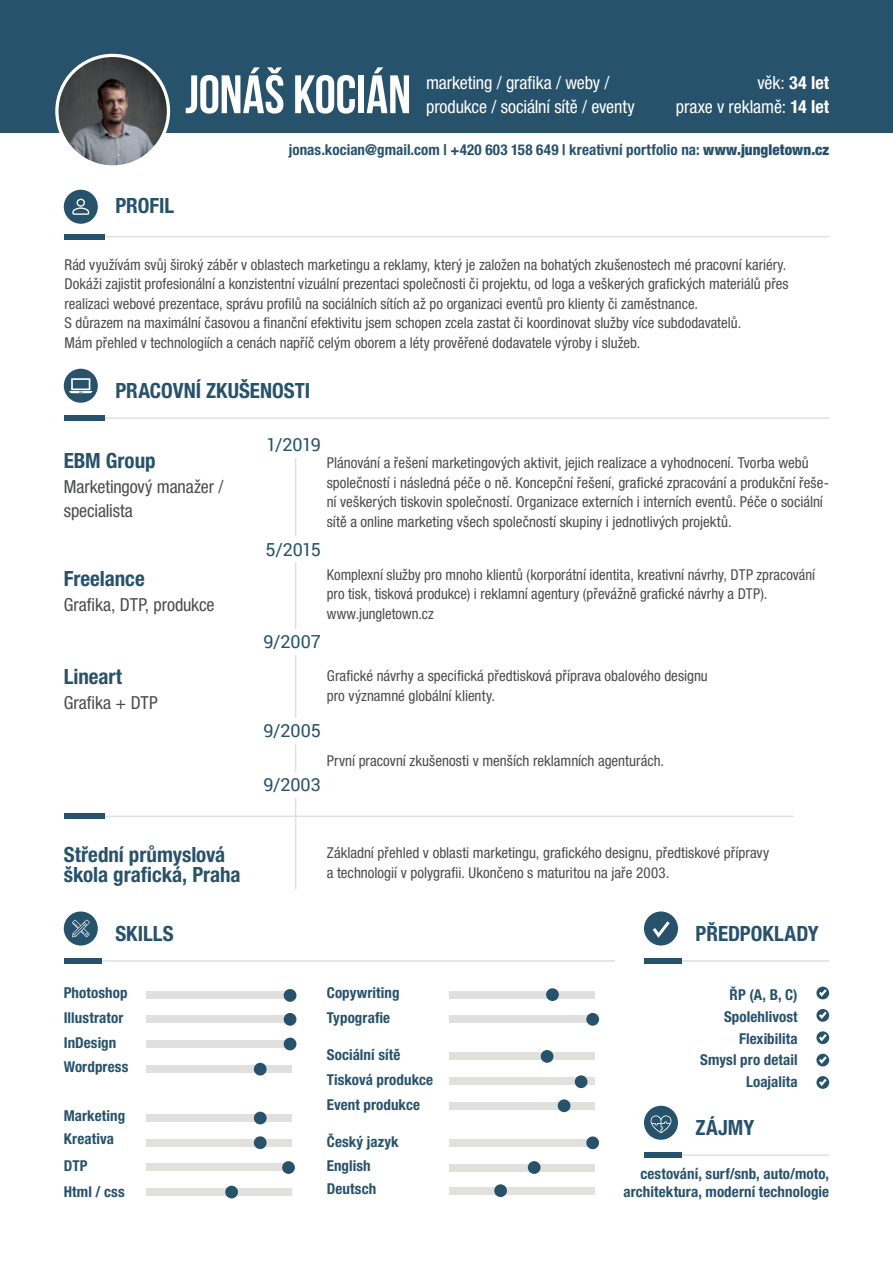
<style>
.page{position:relative;width:893px;height:1263px;background:#fff}
.page>*{position:absolute;margin:0;border:0;box-sizing:border-box;transform-origin:0 0}
.t1{font:700 54px "Bebas Neue";letter-spacing:-.005em;color:#fff}
.t2{font:700 condensed 21px/19.5px "Helvetica Neue LT Pro";color:#27526c}
.t3{font:condensed 18px/24px "Helvetica Neue LT Pro";letter-spacing:-.01em;color:#fff}
.t4{font:condensed 18px/24px "Helvetica Neue LT Pro";letter-spacing:-.005em;color:#4b4c4d}
.t5{font:18px "Roboto";letter-spacing:-.01em;color:#27526c}
.t6{font:700 condensed 18px "Helvetica Neue LT Pro";color:#fff}
.t7{font:condensed 15px/19.5px "Helvetica Neue LT Pro";color:#4b4c4d}
.t8{font:700 condensed 15px/18px "Helvetica Neue LT Pro";letter-spacing:.005em;color:#27526c;text-align:right}
.s1{font-weight:400}
.s2{font-weight:700}
.s3{font-weight:900}
</style>
<div class="page">
<div style="left:0;top:0;width:893px;height:133px;background:#27526c"></div>
<img style="left:57px;top:55px;width:111px;height:112px;border-radius:56px">
<div style="left:55px;top:54px;width:115px;height:115px;border:3px solid #fff;border-radius:50%"></div>
<div style="left:64px;top:190px;width:34px;height:34px;background:#27526c;border-radius:50%"></div>
<svg style="left:72px;top:199px;width:17px;height:16px"></svg>
<div style="left:64px;top:369px;width:34px;height:34px;background:#27526c;border-radius:50%"></div>
<hr style="left:64px;top:417px;width:765px;height:2px;background:#e0e1df">
<hr style="left:64px;top:236px;width:765px;height:1px;background:#e0e1df">
<hr style="left:64px;top:815px;width:730px;height:2px;background:#e0e1df">
<svg style="left:64px;top:415px;width:41px;height:6px"></svg>
<svg style="left:64px;top:234px;width:41px;height:6px"></svg>
<svg style="left:64px;top:813px;width:41px;height:6px"></svg>
<hr style="left:295px;top:453px;width:1px;height:436px;background:#e0e1df">
<div style="left:263px;top:537px;width:58px;height:25px;background:#fff"></div>
<div style="left:263px;top:432px;width:58px;height:25px;background:#fff"></div>
<div style="left:263px;top:629px;width:58px;height:26px;background:#fff"></div>
<div style="left:263px;top:718px;width:58px;height:26px;background:#fff"></div>
<div style="left:263px;top:772px;width:58px;height:26px;background:#fff"></div>
<div style="left:644px;top:1106px;width:34px;height:34px;background:#27526c;border-radius:50%"></div>
<hr style="left:645px;top:1154px;width:184px;height:2px;background:#e0e1df">
<hr style="left:64px;top:960px;width:551px;height:2px;background:#e0e1df">
<svg style="left:64px;top:958px;width:37px;height:6px"></svg>
<hr style="left:645px;top:960px;width:184px;height:2px;background:#e0e1df">
<svg style="left:645px;top:958px;width:37px;height:6px"></svg>
<svg style="left:645px;top:1152px;width:37px;height:6px"></svg>
<div style="left:146px;top:991px;width:146px;height:7px;background:#e0e1dd"></div>
<div style="left:146px;top:1040px;width:146px;height:7px;background:#e0e1dd"></div>
<div style="left:146px;top:1065px;width:146px;height:7px;background:#e0e1dd"></div>
<div style="left:146px;top:1016px;width:146px;height:7px;background:#e0e1dd"></div>
<div style="left:449px;top:1016px;width:146px;height:7px;background:#e0e1dd"></div>
<div style="left:449px;top:991px;width:146px;height:7px;background:#e0e1dd"></div>
<div style="left:146px;top:1139px;width:146px;height:7px;background:#e0e1dd"></div>
<div style="left:146px;top:1114px;width:146px;height:7px;background:#e0e1dd"></div>
<div style="left:146px;top:1164px;width:146px;height:7px;background:#e0e1dd"></div>
<div style="left:146px;top:1188px;width:146px;height:7px;background:#e0e1dd"></div>
<div style="left:449px;top:1053px;width:146px;height:7px;background:#e0e1dd"></div>
<div style="left:449px;top:1077px;width:146px;height:8px;background:#e0e1dd"></div>
<div style="left:449px;top:1102px;width:146px;height:7px;background:#e0e1dd"></div>
<div style="left:449px;top:1139px;width:146px;height:7px;background:#e0e1dd"></div>
<div style="left:449px;top:1164px;width:146px;height:7px;background:#e0e1dd"></div>
<div style="left:449px;top:1187px;width:146px;height:7px;background:#e0e1dd"></div>
<div style="left:64px;top:911px;width:34px;height:34px;background:#27526c;border-radius:50%"></div>
<svg style="left:72px;top:920px;width:18px;height:17px"></svg>
<div style="left:644px;top:911px;width:34px;height:34px;background:#27526c;border-radius:50%"></div>
<svg style="left:817px;top:987px;width:12px;height:11px"></svg>
<svg style="left:817px;top:1009px;width:12px;height:12px"></svg>
<svg style="left:817px;top:1031px;width:12px;height:12px"></svg>
<svg style="left:817px;top:1054px;width:12px;height:11px"></svg>
<svg style="left:817px;top:1076px;width:12px;height:12px"></svg>
<div style="left:284px;top:989px;width:12px;height:13px;background:#27526c;border-radius:50%"></div>
<div style="left:546px;top:988px;width:13px;height:13px;background:#27526c;border-radius:50%"></div>
<div style="left:586px;top:1013px;width:13px;height:13px;background:#27526c;border-radius:50%"></div>
<div style="left:541px;top:1050px;width:12px;height:13px;background:#27526c;border-radius:50%"></div>
<div style="left:575px;top:1075px;width:12px;height:13px;background:#27526c;border-radius:50%"></div>
<div style="left:558px;top:1099px;width:12px;height:13px;background:#27526c;border-radius:50%"></div>
<div style="left:586px;top:1136px;width:13px;height:13px;background:#27526c;border-radius:50%"></div>
<div style="left:528px;top:1161px;width:13px;height:13px;background:#27526c;border-radius:50%"></div>
<div style="left:494px;top:1184px;width:13px;height:13px;background:#27526c;border-radius:50%"></div>
<div style="left:254px;top:1063px;width:13px;height:12px;background:#27526c;border-radius:50%"></div>
<div style="left:254px;top:1112px;width:13px;height:12px;background:#27526c;border-radius:50%"></div>
<div style="left:254px;top:1136px;width:13px;height:13px;background:#27526c;border-radius:50%"></div>
<div style="left:282px;top:1161px;width:13px;height:13px;background:#27526c;border-radius:50%"></div>
<div style="left:225px;top:1186px;width:13px;height:12px;background:#27526c;border-radius:50%"></div>
<div style="left:284px;top:1037px;width:12px;height:13px;background:#27526c;border-radius:50%"></div>
<div style="left:284px;top:1013px;width:12px;height:13px;background:#27526c;border-radius:50%"></div>
<svg style="left:650px;top:1115px;width:22px;height:18px"></svg>
<svg style="left:652px;top:921px;width:18px;height:17px"></svg>
<svg style="left:69px;top:378px;width:23px;height:15px"></svg>
<p class="t1" style="left:185px;top:65px;width:227px">JONÁŠ KOCIÁN</p>
<p class="t3" style="left:426px;top:70px;width:210px">marketing / grafika / weby / produkce / sociální sítě / eventy</p>
<p class="t6" style="left:757px;top:72px;width:73px"><span class="s1">věk:</span> 34 let</p>
<p class="t3" style="left:676px;top:94px;width:155px">praxe v reklamě: <span class="s2">14 let</span></p>
<p class="t2" style="left:115px;top:196px;width:60px">PROFIL</p>
<p class="t8" style="left:289px;top:141px;width:542px">jonas.kocian@gmail.com | +420 603 158 649 | kreativní portfolio na: <span class="s3">www.jungletown.cz</span></p>
<p class="t7" style="left:64px;top:255px;width:726px">Rád využívám svůj široký záběr v oblastech marketingu a reklamy, který je založen na bohatých zkušenostech mé pracovní kariéry.<br>Dokáži zajistit profesionální a konzistentní vizuální prezentaci společnosti či projektu, od loga a veškerých grafických materiálů přes realizaci webové prezentace, správu profilů na sociálních sítích až po organizaci eventů pro klienty či zaměstnance.<br>S důrazem na maximální časovou a finanční efektivitu jsem schopen zcela zastat či koordinovat služby více subdodavatelů.<br>Mám přehled v technologiích a cenách napříč celým oborem a léty prověřené dodavatele výroby i služeb.</p>
<p class="t2" style="left:115px;top:380px;width:196px">PRACOVNÍ ZKUŠENOSTI</p>
<p class="t2" style="left:64px;top:450px;width:93px">EBM Group</p>
<p class="t4" style="left:64px;top:475px;width:161px">Marketingový manažer / specialista</p>
<p class="t2" style="left:64px;top:568px;width:82px">Freelance</p>
<p class="t4" style="left:64px;top:592px;width:152px">Grafika, DTP, produkce</p>
<p class="t2" style="left:64px;top:666px;width:60px">Lineart</p>
<p class="t4" style="left:64px;top:691px;width:96px">Grafika + DTP</p>
<p class="t2" style="left:64px;top:845px;width:178px">Střední průmyslová škola grafická, Praha</p>
<p class="t5" style="left:266px;top:432px;width:56px">1/2019</p>
<p class="t7" style="left:327px;top:453px;width:504px">Plánování a řešení marketingových aktivit, jejich realizace a vyhodnocení. Tvorba webů společností i následná péče o ně. Koncepční řešení, grafické zpracování a produkční řeše&shy;ní veškerých tiskovin společností. Organizace externích i interních eventů. Péče o sociální sítě a online marketing všech společností skupiny i jednotlivých projektů.</p>
<p class="t7" style="left:327px;top:565px;width:490px">Komplexní služby pro mnoho klientů (korporátní identita, kreativní návrhy, DTP zpracování pro tisk, tisková produkce) i reklamní agentury (převážně grafické návrhy a DTP). www.jungletown.cz</p>
<p class="t5" style="left:266px;top:536px;width:57px">5/2015</p>
<p class="t5" style="left:264px;top:629px;width:59px">9/2007</p>
<p class="t7" style="left:327px;top:666px;width:383px">Grafické návrhy a specifická předtisková příprava obalového designu pro významné globální klienty.</p>
<p class="t5" style="left:264px;top:718px;width:59px">9/2005</p>
<p class="t5" style="left:263px;top:772px;width:59px">9/2003</p>
<p class="t7" style="left:327px;top:751px;width:339px">První pracovní zkušenosti v menších reklamních agenturách.</p>
<p class="t7" style="left:327px;top:843px;width:444px">Základní přehled v oblasti marketingu, grafického designu, předtiskové přípravy a technologií v polygrafii. Ukončeno s maturitou na jaře 2003.</p>
<p class="t2" style="left:115px;top:923px;width:60px">SKILLS</p>
<p class="t2" style="left:696px;top:923px;width:125px">PŘEDPOKLADY</p>
<p class="t8" style="left:64px;top:984px;width:65px">Photoshop</p>
<p class="t8" style="left:327px;top:984px;width:74px">Copywriting</p>
<p class="t8" style="left:64px;top:1008px;width:61px">Illustrator</p>
<p class="t8" style="left:327px;top:1008px;width:65px">Typografie</p>
<p class="t8" style="left:64px;top:1033px;width:54px">InDesign</p>
<p class="t8" style="left:64px;top:1058px;width:66px">Wordpress</p>
<p class="t8" style="left:64px;top:1107px;width:63px">Marketing</p>
<p class="t8" style="left:64px;top:1130px;width:52px">Kreativa</p>
<p class="t8" style="left:64px;top:1156px;width:25px">DTP</p>
<p class="t8" style="left:64px;top:1182px;width:62px">Html / css</p>
<p class="t8" style="left:327px;top:1046px;width:75px">Sociální sítě</p>
<p class="t8" style="left:327px;top:1070px;width:108px">Tisková produkce</p>
<p class="t8" style="left:327px;top:1095px;width:95px">Event produkce</p>
<p class="t8" style="left:327px;top:1132px;width:74px">Český jazyk</p>
<p class="t8" style="left:327px;top:1157px;width:45px">English</p>
<p class="t8" style="left:327px;top:1180px;width:51px">Deutsch</p>
<p class="t8" style="left:729px;top:986px;width:70px">ŘP (A, B, C)</p>
<p class="t8" style="left:739px;top:1029px;width:60px">Flexibilita</p>
<p class="t8" style="left:700px;top:1051px;width:99px">Smysl pro detail</p>
<p class="t8" style="left:746px;top:1072px;width:53px">Loajalita</p>
<p class="t8" style="left:724px;top:1007px;width:75px">Spolehlivost</p>
<p class="t2" style="left:696px;top:1117px;width:60px">ZÁJMY</p>
<p class="t8" style="left:623px;top:1164px;width:207px">cestování, surf/snb, auto/moto, architektura, moderní technologie</p>
</div>
